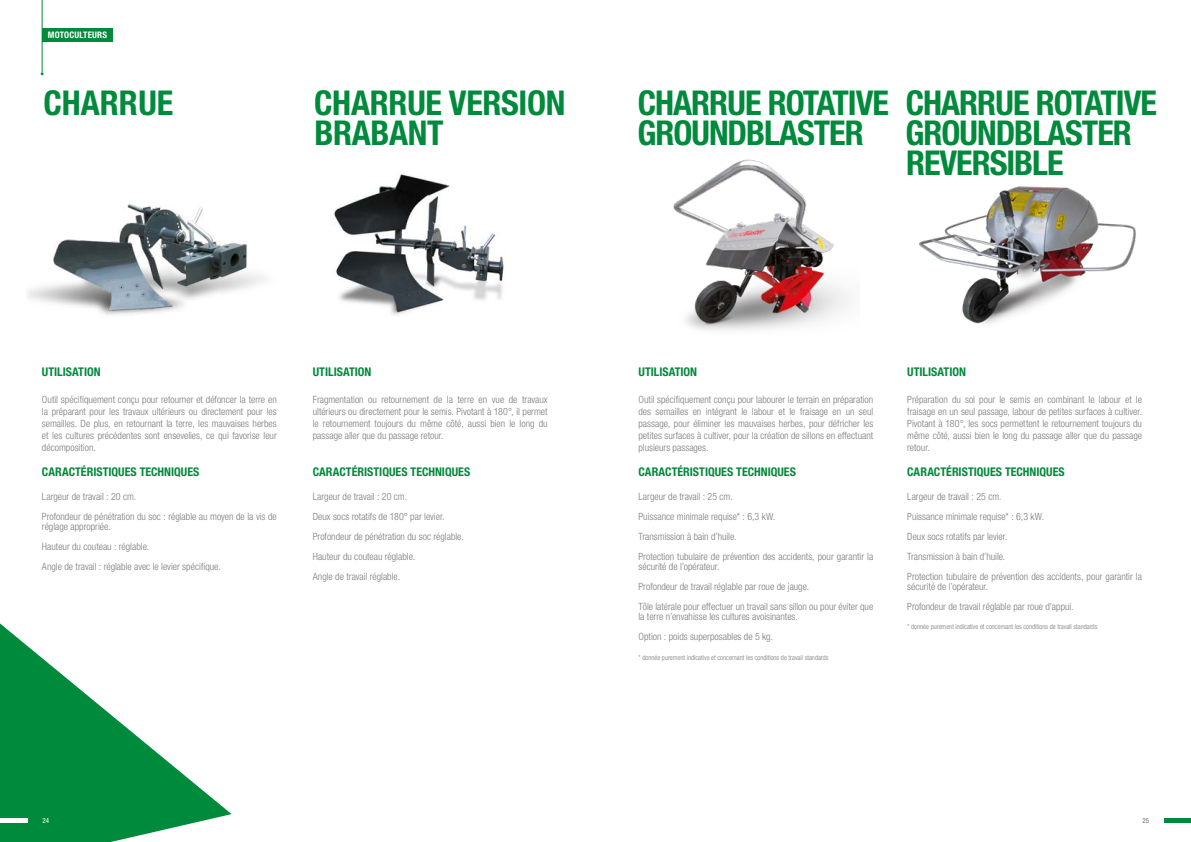
<style>
.page{position:relative;width:1191px;height:842px;background:#fff}
.page>*{position:absolute;margin:0;border:0;box-sizing:border-box;transform-origin:0 0}
.t1{font:700 condensed 34.2px/30px "Helvetica Neue LT Std";letter-spacing:-.03em;color:#008a3b}
.t2{font:700 condensed 34.2px/30px "Helvetica Neue LT Std";letter-spacing:-.01em;color:#008a3b}
.t3{font:700 condensed 34.2px "Helvetica Neue LT Std";color:#008a3b}
.t4{font:700 condensed 12px "Helvetica Neue LTW1 G";color:#008a3b}
.t5{font:300 condensed 10px/20px "Helvetica Neue LTW1 G";color:#7c7b7b}
.t6{font:700 condensed 9px "Helvetica Neue LT Std";letter-spacing:.02em;color:#fff}
.t7{font:300 condensed 7px "Helvetica Neue LT Std";color:#7c7b7b}
.t8{font:condensed 7px "Helvetica Neue LT Std";color:#fff}
.t9{font:condensed 7px "Helvetica Neue LT Std";color:#706f6f}
</style>
<div class="page">
<img style="left:27px;top:204px;width:238px;height:111px">
<img style="left:334px;top:174px;width:170px;height:141px">
<img style="left:673px;top:159px;width:177px;height:171px">
<img style="left:919px;top:186px;width:217px;height:138px">
<svg style="left:0;top:623px;width:231px;height:219px;fill:#008a3b"></svg>
<div style="left:42px;top:28px;width:70px;height:14px;background:#008a3b"></div>
<hr style="left:42px;top:0;width:1px;height:72px;background:#008a3b">
<hr style="left:1164px;top:819px;width:27px;height:4px;background:#008a3b">
<hr style="left:0;top:819px;width:27px;height:4px;background:#fff">
<p class="t6" style="left:48px;top:29px;width:61px">MOTOCULTEURS</p>
<h1 class="t3" style="left:43px;top:82px;width:131px">CHARRUE</h1>
<h1 class="t2" style="left:314px;top:87px;width:253px">CHARRUE VERSION<br>BRABANT</h1>
<h1 class="t1" style="left:637px;top:87px;width:253px">CHARRUE ROTATIVE<br>GROUNDBLASTER</h1>
<h1 class="t1" style="left:905px;top:87px;width:253px">CHARRUE ROTATIVE<br>GROUNDBLASTER<br>REVERSIBLE</h1>
<p class="t4" style="left:42px;top:365px;width:60px">UTILISATION</p>
<p class="t5" style="left:42px;top:393px;width:236px;line-height:12px;text-align:justify">Outil spécifiquement conçu pour retourner et défoncer la terre en la préparant pour les travaux ultérieurs ou directement pour les semailles. De plus, en retournant la terre, les mauvaises herbes et les cultures précédentes sont ensevelies, ce qui favorise leur décomposition.</p>
<p class="t4" style="left:42px;top:464px;width:159px">CARACTÉRISTIQUES TECHNIQUES</p>
<p class="t5" style="left:42px;top:487px;width:236px">Largeur de travail : 20 cm.<br>Profondeur de pénétration du soc : réglable au moyen de la vis de</p>
<p class="t5" style="left:42px;top:517px;width:180px">réglage appropriée.<br>Hauteur du couteau : réglable.<br>Angle de travail : réglable avec le levier spécifique.</p>
<p class="t4" style="left:313px;top:365px;width:60px">UTILISATION</p>
<p class="t5" style="left:313px;top:393px;width:236px;line-height:12px;text-align:justify">Fragmentation ou retournement de la terre en vue de travaux ultérieurs ou directement pour le semis. Pivotant à 180°, il permet le retournement toujours du même côté, aussi bien le long du passage aller que du passage retour.</p>
<p class="t4" style="left:313px;top:464px;width:159px">CARACTÉRISTIQUES TECHNIQUES</p>
<p class="t5" style="left:313px;top:487px;width:152px">Largeur de travail : 20 cm.<br>Deux socs rotatifs de 180° par levier.<br>Profondeur de pénétration du soc réglable.<br>Hauteur du couteau réglable.<br>Angle de travail réglable.</p>
<p class="t4" style="left:638px;top:365px;width:60px">UTILISATION</p>
<p class="t5" style="left:638px;top:393px;width:236px;line-height:12px;text-align:justify">Outil spécifiquement conçu pour labourer le terrain en préparation des semailles en intégrant le labour et le fraisage en un seul passage, pour éliminer les mauvaises herbes, pour défricher les petites surfaces à cultiver, pour la création de sillons en effectuant plusieurs passages.</p>
<p class="t4" style="left:638px;top:464px;width:159px">CARACTÉRISTIQUES TECHNIQUES</p>
<p class="t5" style="left:638px;top:487px;width:236px">Largeur de travail : 25 cm.<br>Puissance minimale requise* : 6,3 kW.<br>Transmission à bain d’huile.<br>Protection tubulaire de prévention des accidents, pour garantir la</p>
<p class="t5" style="left:638px;top:557px;width:236px">sécurité de l’opérateur.<br>Profondeur de travail réglable par roue de jauge.<br>Tôle latérale pour effectuer un travail sans sillon ou pour éviter que</p>
<p class="t5" style="left:638px;top:607px;width:161px">la terre n’envahisse les cultures avoisinantes.<br>Option : poids superposables de 5 kg.</p>
<p class="t7" style="left:638px;top:654px;width:192px">* donnée purement indicative et concernant les conditions de travail standards</p>
<p class="t4" style="left:907px;top:365px;width:60px">UTILISATION</p>
<p class="t5" style="left:907px;top:393px;width:236px;line-height:12px;text-align:justify">Préparation du sol pour le semis en combinant le labour et le fraisage en un seul passage, labour de petites surfaces à cultiver.<br>Pivotant à 180°, les socs permettent le retournement toujours du même côté, aussi bien le long du passage aller que du passage retour.</p>
<p class="t4" style="left:907px;top:464px;width:159px">CARACTÉRISTIQUES TECHNIQUES</p>
<p class="t5" style="left:907px;top:487px;width:236px">Largeur de travail : 25 cm.<br>Puissance minimale requise* : 6,3 kW.<br>Deux socs rotatifs par levier.<br>Transmission à bain d’huile.<br>Protection tubulaire de prévention des accidents, pour garantir la</p>
<p class="t5" style="left:907px;top:577px;width:168px">sécurité de l’opérateur.<br>Profondeur de travail réglable par roue d’appui.</p>
<p class="t7" style="left:907px;top:622px;width:192px">* donnée purement indicative et concernant les conditions de travail standards</p>
<p class="t8" style="left:43px;top:817px;width:8px">24</p>
<p class="t9" style="left:1142px;top:817px;width:8px">25</p>
</div>
